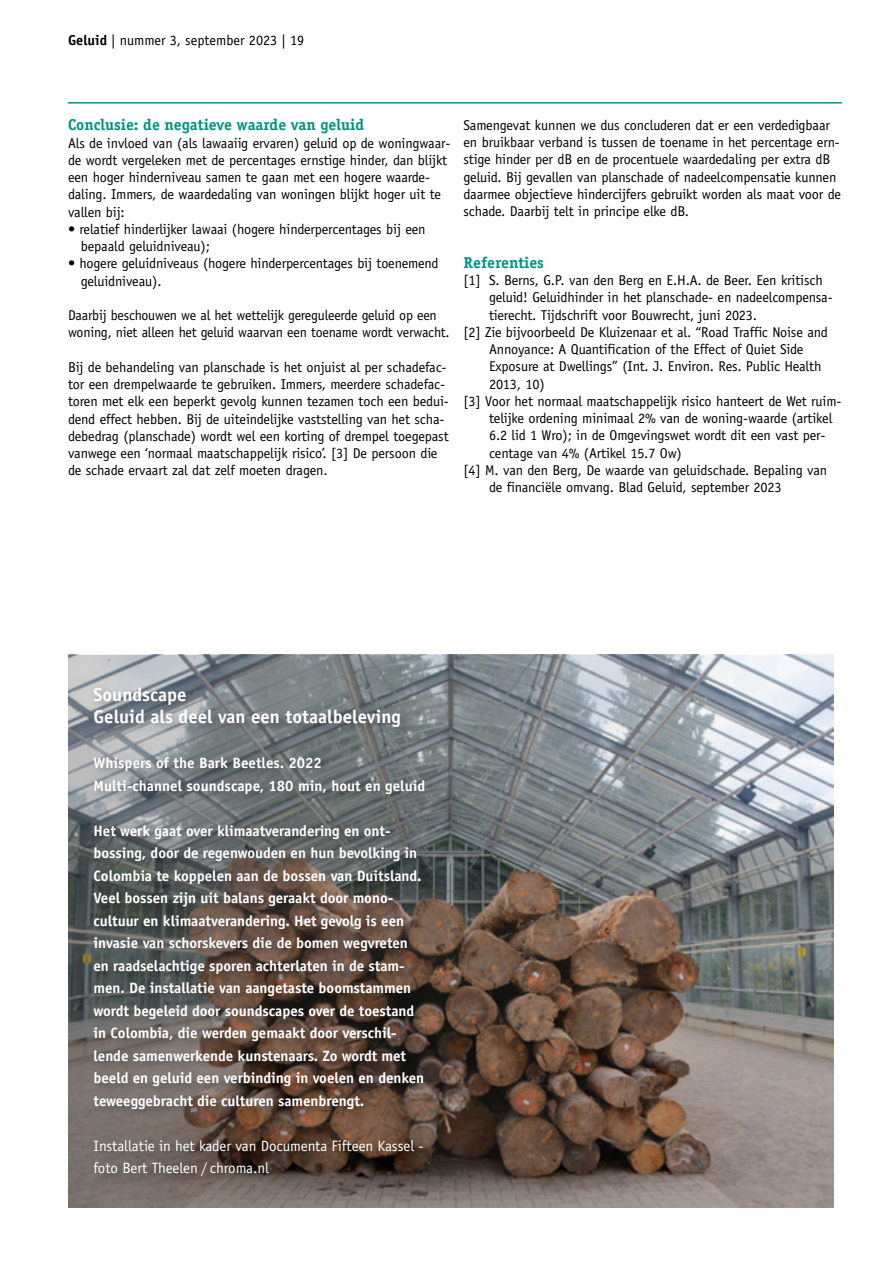
<style>
.page{position:relative;width:893px;height:1263px;background:#fff}
.page>*{position:absolute;margin:0;border:0;box-sizing:border-box;transform-origin:0 0}
.t1{font:700 18.75px/22.5px "Officina Sans";color:#fff}
.t2{font:700 15.75px "Officina Serif";color:#009482}
.t3{font:700 15px/22.5px "Officina Sans";letter-spacing:-.005em;color:#fff}
.t4{font:15px/22.5px "Officina Sans";letter-spacing:-.005em;color:#fff}
.t5{font:14.25px/17.2px "Officina Sans";letter-spacing:-.01em;color:#000}
.s1{font-weight:700}
</style>
<div class="page">
<hr style="left:68px;top:102px;width:774px;height:2px;background:#009482">
<img style="left:68px;top:655px;width:765px;height:553px">
<div style="left:90px;top:684px;width:346px;height:504px;background:#000;opacity:.3"></div>
<p class="t5" style="left:68px;top:32px;width:238px"><span class="s1">Geluid</span> | nummer 3, september 2023 | 19</p>
<p class="t2" style="left:68px;top:115px;width:298px">Conclusie: de negatieve waarde van geluid</p>
<p class="t5" style="left:68px;top:134px;width:384px">Als de invloed van (als lawaaiig ervaren) geluid op de woningwaar&shy;de wordt vergeleken met de percentages ernstige hinder, dan blijkt een hoger hinderniveau samen te gaan met een hogere waarde&shy;daling. Immers, de waardedaling van woningen blijkt hoger uit te vallen bij:</p>
<p class="t5" style="left:81px;top:221px;width:346px;text-indent:-13px">• relatief hinderlijker lawaai (hogere hinderpercentages bij een bepaald geluidniveau);</p>
<p class="t5" style="left:81px;top:255px;width:359px;text-indent:-13px">• hogere geluidniveaus (hogere hinderpercentages bij toenemend geluidniveau).</p>
<p class="t5" style="left:68px;top:307px;width:383px">Daarbij beschouwen we al het wettelijk gereguleerde geluid op een woning, niet alleen het geluid waarvan een toename wordt verwacht.</p>
<p class="t5" style="left:68px;top:358px;width:382px">Bij de behandeling van planschade is het onjuist al per schadefac&shy;tor een drempelwaarde te gebruiken. Immers, meerdere schadefac&shy;toren met elk een beperkt gevolg kunnen tezamen toch een bedui&shy;dend effect hebben. Bij de uiteindelijke vaststelling van het scha&shy;debedrag (planschade) wordt wel een korting of drempel toegepast vanwege een ‘normaal maatschappelijk risico’. [3] De persoon die de schade ervaart zal dat zelf moeten dragen.</p>
<p class="t5" style="left:463px;top:116px;width:379px">Samengevat kunnen we dus concluderen dat er een verdedigbaar en bruikbaar verband is tussen de toename in het percentage ern&shy;stige hinder per dB en de procentuele waardedaling per extra dB geluid. Bij gevallen van planschade of nadeelcompensatie kunnen daarmee objectieve hindercijfers gebruikt worden als maat voor de schade. Daarbij telt in principe elke dB.</p>
<p class="t2" style="left:463px;top:253px;width:82px">Referenties</p>
<p class="t5" style="left:463px;top:272px;width:361px">[1] S. Berns, G.P. van den Berg en E.H.A. de Beer. Een kritisch</p>
<p class="t5" style="left:489px;top:289px;width:345px">geluid! Geluidhinder in het planschade- en nadeelcompensa-</p>
<p class="t5" style="left:489px;top:306px;width:270px">tierecht. Tijdschrift voor Bouwrecht, juni 2023.</p>
<p class="t5" style="left:463px;top:323px;width:366px">[2] Zie bijvoorbeeld De Kluizenaar et al. “Road Traffic Noise and</p>
<p class="t5" style="left:489px;top:341px;width:316px">Annoyance: A Quantification of the Effect of Quiet Side</p>
<p class="t5" style="left:489px;top:358px;width:334px">Exposure at Dwellings” (Int. J. Environ. Res. Public Health</p>
<p class="t5" style="left:489px;top:375px;width:57px">2013, 10)</p>
<p class="t5" style="left:463px;top:392px;width:380px">[3] Voor het normaal maatschappelijk risico hanteert de Wet ruim-</p>
<p class="t5" style="left:489px;top:410px;width:345px">telijke ordening minimaal 2% van de woning-waarde (artikel</p>
<p class="t5" style="left:489px;top:427px;width:338px">6.2 lid 1 Wro); in de Omgevingswet wordt dit een vast per-</p>
<p class="t5" style="left:489px;top:444px;width:194px">centage van 4% (Artikel 15.7 Ow)</p>
<p class="t5" style="left:463px;top:461px;width:365px">[4] M. van den Berg, De waarde van geluidschade. Bepaling van</p>
<p class="t5" style="left:489px;top:479px;width:294px">de financiële omvang. Blad Geluid, september 2023</p>
<h1 class="t1" style="left:94px;top:683px;width:309px">Soundscape<br>Geluid als deel van een totaalbeleving</h1>
<p class="t3" style="left:94px;top:752px;width:333px">Whispers of the Bark Beetles. 2022<br>Multi-channel soundscape, 180 min, hout en geluid</p>
<p class="t3" style="left:94px;top:819px;width:332px">Het werk gaat over klimaatverandering en ont&shy;bossing, door de regenwouden en hun bevolking in Colombia te koppelen aan de bossen van Duitsland.<br>Veel bossen zijn uit balans geraakt door mono&shy;cultuur en klimaatverandering. Het gevolg is een invasie van schorskevers die de bomen wegvreten en raadselachtige sporen achterlaten in de stam&shy;men. De installatie van aangetaste boomstammen wordt begeleid door soundscapes over de toestand in Colombia, die werden gemaakt door verschil&shy;lende samenwerkende kunstenaars. Zo wordt met beeld en geluid een verbinding in voelen en denken teweeggebracht die culturen samenbrengt.</p>
<p class="t4" style="left:94px;top:1134px;width:332px">Installatie in het kader van Documenta Fifteen Kassel - foto Bert Theelen / chroma.nl</p>
</div>
